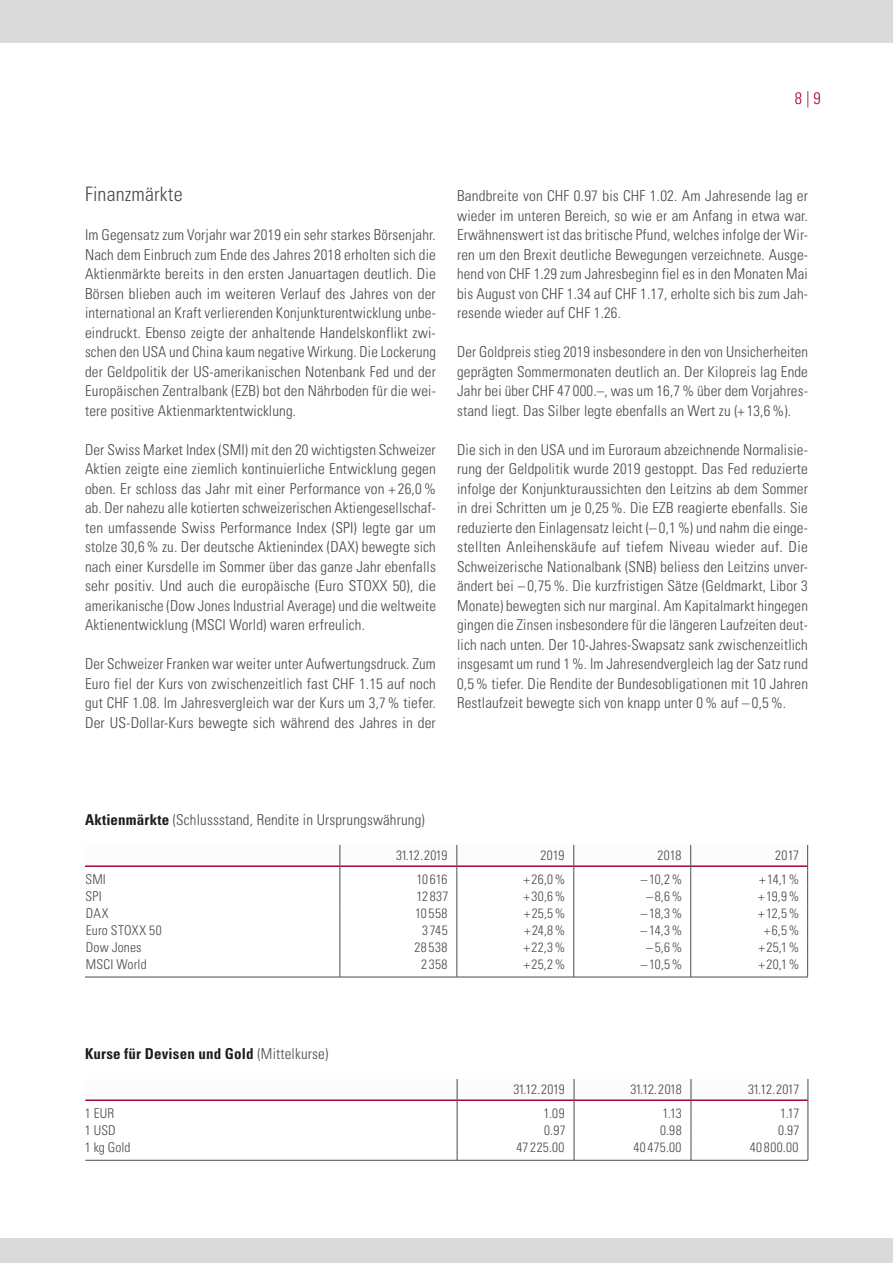
<style>
.page{position:relative;width:893px;height:1263px;background:#fff}
.page>*{position:absolute;margin:0;border:0;box-sizing:border-box;transform-origin:0 0}
.t1{font:300 condensed 19.95px "Univers LT Pro";letter-spacing:.01em;color:#4a4a49}
.t2{font:300 condensed 16.5px "Univers LT Pro";color:#a50931}
.t3{font:300 condensed 15px/19.5px "Univers LT Pro";letter-spacing:.01em;color:#4a4a49;text-align:justify}
.t4{font:700 condensed 15px "Univers LT Pro";letter-spacing:.01em;color:#1d1d1b}
.t5{font:300 condensed 13.5px "Univers LT Pro";letter-spacing:.015em;color:#4a4a49}
.s1{font-weight:700;color:#1d1d1b}
.s2{font-weight:300;color:#4a4a49}
</style>
<div class="page">
<div style="left:0;top:1238px;width:893px;height:25px;background:#dadada"></div>
<div style="left:0;top:0;width:893px;height:43px;background:#dadada"></div>
<hr style="left:85px;top:1160px;width:372px;height:1px;background:#4a4a49">
<hr style="left:457px;top:1160px;width:117px;height:1px;background:#4a4a49">
<hr style="left:574px;top:1160px;width:117px;height:1px;background:#4a4a49">
<hr style="left:691px;top:1160px;width:117px;height:1px;background:#4a4a49">
<svg style="left:85px;top:1079px;width:724px;height:81px"></svg>
<hr style="left:85px;top:977px;width:255px;height:1px;background:#4a4a49">
<hr style="left:340px;top:977px;width:117px;height:1px;background:#4a4a49">
<hr style="left:457px;top:977px;width:117px;height:1px;background:#4a4a49">
<hr style="left:574px;top:977px;width:117px;height:1px;background:#4a4a49">
<hr style="left:691px;top:977px;width:117px;height:1px;background:#4a4a49">
<svg style="left:85px;top:845px;width:723px;height:132px"></svg>
<p class="t2" style="left:795px;top:87px;width:27px">8| 9</p>
<h1 class="t1" style="left:85px;top:181px;width:99px">Finanzmärkte</h1>
<p class="t3" style="left:85px;top:224px;width:352px">Im Gegensatz zum Vorjahr war 2019 ein sehr starkes Börsenjahr.<br>Nach dem Einbruch zum Ende des Jahres 2018 erholten sich die Aktienmärkte bereits in den ersten Januartagen deutlich. Die Börsen blieben auch im weiteren Verlauf des Jahres von der international an Kraft verlierenden Konjunkturentwicklung unbe&shy;eindruckt. Ebenso zeigte der anhaltende Handelskonflikt zwi&shy;schen den USA und China kaum negative Wirkung. Die Lockerung der Geldpolitik der US-amerikanischen Notenbank Fed und der Europäischen Zentralbank (EZB) bot den Nährboden für die wei&shy;tere positive Aktienmarktentwicklung.</p>
<p class="t3" style="left:85px;top:439px;width:352px">Der Swiss Market Index (SMI) mit den 20 wichtigsten Schweizer Aktien zeigte eine ziemlich kontinuierliche Entwicklung gegen oben. Er schloss das Jahr mit einer Performance von + 26,0% ab. Der nahezu alle kotierten schweizerischen Aktiengesellschaf&shy;ten umfassende Swiss Performance Index (SPI) legte gar um stolze 30,6% zu. Der deutsche Aktienindex (DAX) bewegte sich nach einer Kursdelle im Sommer über das ganze Jahr ebenfalls sehr positiv. Und auch die europäische (Euro STOXX 50), die amerikanische (Dow Jones Industrial Average) und die weltweite Aktienentwicklung (MSCI World) waren erfreulich.</p>
<p class="t3" style="left:85px;top:653px;width:352px">Der Schweizer Franken war weiter unter Aufwertungsdruck. Zum Euro fiel der Kurs von zwischenzeitlich fast CHF 1.15 auf noch gut CHF 1.08. Im Jahresvergleich war der Kurs um 3,7% tiefer.<br>Der US-Dollar-Kurs bewegte sich während des Jahres in der</p>
<p class="t3" style="left:457px;top:185px;width:352px">Bandbreite von CHF 0.97 bis CHF 1.02. Am Jahresende lag er wieder im unteren Bereich, so wie er am Anfang in etwa war.<br>Erwähnenswert ist das britische Pfund, welches infolge der Wir&shy;ren um den Brexit deutliche Bewegungen verzeichnete. Ausge&shy;hend von CHF 1.29 zum Jahresbeginn fiel es in den Monaten Mai bis August von CHF 1.34 auf CHF 1.17, erholte sich bis zum Jah&shy;resende wieder auf CHF 1.26.</p>
<p class="t3" style="left:457px;top:341px;width:352px">Der Goldpreis stieg 2019 insbesondere in den von Unsicherheiten geprägten Sommermonaten deutlich an. Der Kilopreis lag Ende Jahr bei über CHF 47 000.–, was um 16,7% über dem Vorjahres&shy;stand liegt. Das Silber legte ebenfalls an Wert zu (+ 13,6%).</p>
<p class="t3" style="left:457px;top:439px;width:352px">Die sich in den USA und im Euroraum abzeichnende Normalisie&shy;rung der Geldpolitik wurde 2019 gestoppt. Das Fed reduzierte infolge der Konjunkturaussichten den Leitzins ab dem Sommer in drei Schritten um je 0,25%. Die EZB reagierte ebenfalls. Sie reduzierte den Einlagensatz leicht (– 0,1%) und nahm die einge&shy;stellten Anleihenskäufe auf tiefem Niveau wieder auf. Die Schweizerische Nationalbank (SNB) beliess den Leitzins unver&shy;ändert bei – 0,75%. Die kurzfristigen Sätze (Geldmarkt, Libor 3<br>Monate) bewegten sich nur marginal. Am Kapitalmarkt hingegen gingen die Zinsen insbesondere für die längeren Laufzeiten deut&shy;lich nach unten. Der 10-Jahres-Swapsatz sank zwischenzeitlich insgesamt um rund 1%. Im Jahresendvergleich lag der Satz rund 0,5% tiefer. Die Rendite der Bundesobligationen mit 10 Jahren Restlaufzeit bewegte sich von knapp unter 0% auf – 0,5%.</p>
<p class="t3" style="left:85px;top:809px;width:341px"><span class="s1">Aktienmärkte</span> (Schlussstand, Rendite in Ursprungswährung)</p>
<p class="t5" style="left:396px;top:846px;width:53px">31.12.2019</p>
<p class="t5" style="left:540px;top:846px;width:26px">2019</p>
<p class="t5" style="left:657px;top:846px;width:26px">2018</p>
<p class="t5" style="left:775px;top:846px;width:26px">2017</p>
<p class="t5" style="left:86px;top:870px;width:22px">SMI</p>
<p class="t5" style="left:416px;top:870px;width:33px">10 616</p>
<p class="t5" style="left:524px;top:870px;width:43px">+26,0%</p>
<p class="t5" style="left:641px;top:870px;width:43px">–10,2%</p>
<p class="t5" style="left:759px;top:870px;width:41px">+ 14,1%</p>
<p class="t5" style="left:86px;top:887px;width:18px">SPI</p>
<p class="t5" style="left:416px;top:887px;width:34px">12837</p>
<p class="t5" style="left:524px;top:887px;width:43px">+30,6%</p>
<p class="t5" style="left:646px;top:887px;width:37px">–8,6%</p>
<p class="t5" style="left:759px;top:887px;width:42px">+ 19,9%</p>
<p class="t5" style="left:86px;top:904px;width:24px">DAX</p>
<p class="t5" style="left:415px;top:904px;width:34px">10558</p>
<p class="t5" style="left:524px;top:904px;width:43px">+25,5%</p>
<p class="t5" style="left:641px;top:904px;width:43px">–18,3%</p>
<p class="t5" style="left:758px;top:904px;width:42px">+12,5%</p>
<p class="t5" style="left:86px;top:921px;width:77px">Euro STOXX 50</p>
<p class="t5" style="left:422px;top:921px;width:27px">3745</p>
<p class="t5" style="left:524px;top:921px;width:43px">+24,8%</p>
<p class="t5" style="left:641px;top:921px;width:43px">–14,3%</p>
<p class="t5" style="left:764px;top:921px;width:37px">+6,5%</p>
<p class="t5" style="left:86px;top:938px;width:57px">Dow Jones</p>
<p class="t5" style="left:415px;top:938px;width:34px">28538</p>
<p class="t5" style="left:524px;top:938px;width:43px">+22,3%</p>
<p class="t5" style="left:646px;top:938px;width:37px">–5,6%</p>
<p class="t5" style="left:759px;top:938px;width:42px">+25,1%</p>
<p class="t5" style="left:86px;top:955px;width:62px">MSCI World</p>
<p class="t5" style="left:421px;top:955px;width:28px">2358</p>
<p class="t5" style="left:524px;top:955px;width:43px">+25,2%</p>
<p class="t5" style="left:641px;top:955px;width:43px">–10,5%</p>
<p class="t5" style="left:759px;top:955px;width:42px">+20,1%</p>
<p class="t4" style="left:85px;top:1045px;width:245px">Kurse für Devisen und Gold <span class="s2">(Mittelkurse)</span></p>
<p class="t5" style="left:513px;top:1080px;width:53px">31.12.2019</p>
<p class="t5" style="left:630px;top:1080px;width:53px">31.12.2018</p>
<p class="t5" style="left:748px;top:1080px;width:53px">31.12.2017</p>
<p class="t5" style="left:85px;top:1104px;width:31px">1 EUR</p>
<p class="t5" style="left:544px;top:1104px;width:23px">1.09</p>
<p class="t5" style="left:662px;top:1104px;width:21px">1.13</p>
<p class="t5" style="left:780px;top:1104px;width:21px">1.17</p>
<p class="t5" style="left:85px;top:1121px;width:33px">1 USD</p>
<p class="t5" style="left:544px;top:1121px;width:23px">0.97</p>
<p class="t5" style="left:660px;top:1121px;width:23px">0.98</p>
<p class="t5" style="left:778px;top:1121px;width:23px">0.97</p>
<p class="t5" style="left:85px;top:1138px;width:47px">1 kg Gold</p>
<p class="t5" style="left:517px;top:1138px;width:50px">47225.00</p>
<p class="t5" style="left:633px;top:1138px;width:50px">40 475.00</p>
<p class="t5" style="left:750px;top:1138px;width:50px">40800.00</p>
</div>
